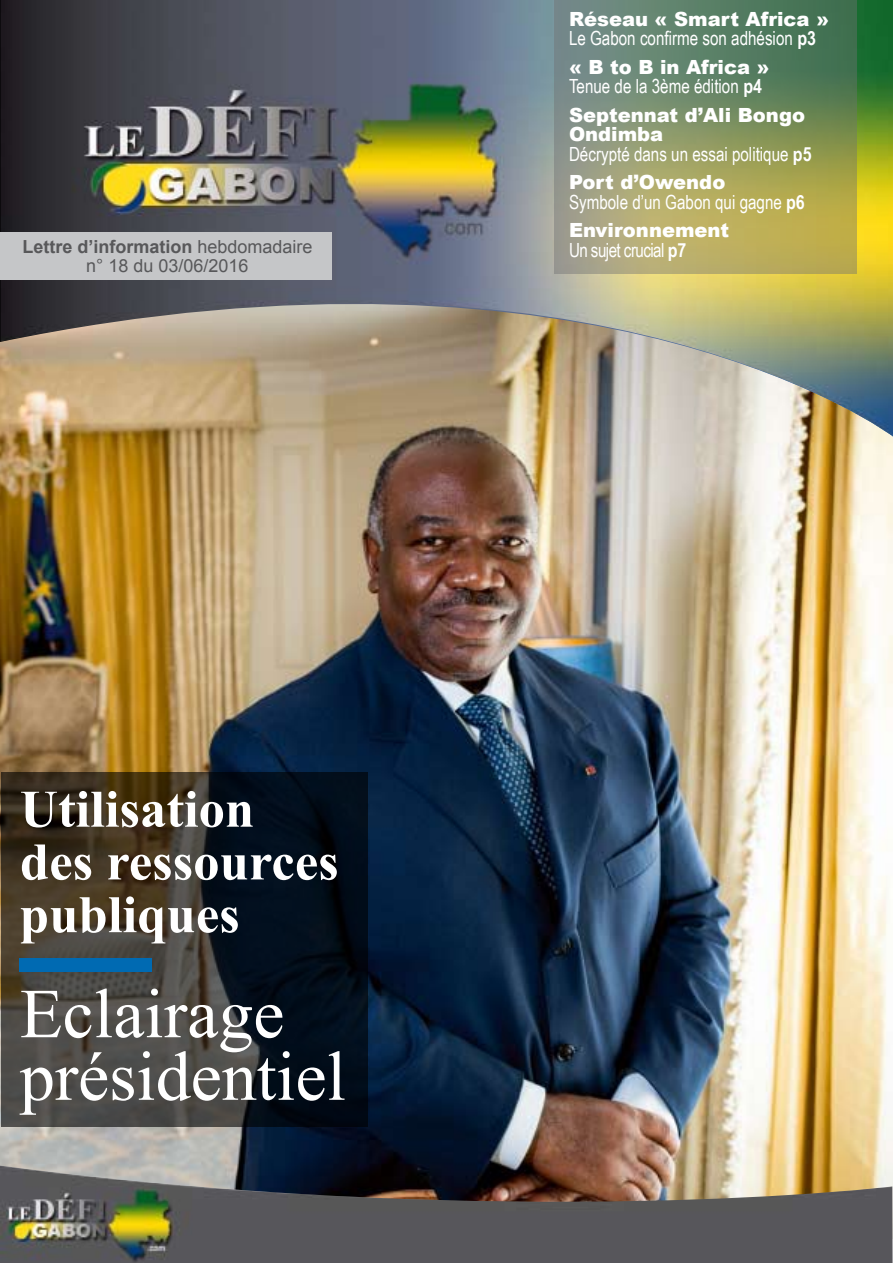
<style>
.page{position:relative;width:893px;height:1263px;background:#fff}
.page>*{position:absolute;margin:0;border:0;box-sizing:border-box;transform-origin:0 0}
.t1{font:70.05px/62.6px "Times New Roman";color:#fff}
.t2{font:700 52.8px/52.8px "Times New Roman";color:#fff}
.t3{font:19.5px "Arial Narrow";color:#fff;scale:.95 1}
.t4{font:900 19.5px/19.5px "Arial";color:#fff}
.t5{font:19.5px "Arial Narrow";letter-spacing:-.03em;color:#fff;scale:.95 1}
.t6{font:18px/19.5px "Arial";color:#58585a;text-align:center}
.s1{font-weight:700}
</style>
<div class="page">
<img style="left:0;top:436px;width:893px;height:802px">
<img style="left:1px;top:0;width:892px;height:436px">
<div style="left:0;top:232px;width:332px;height:47px;background:#c5c6c8"></div>
<img style="left:0;top:1165px;width:892px;height:98px">
<svg style="left:554px;top:0;width:302px;height:274px;background:#889568"></svg>
<svg style="left:1px;top:772px;width:366px;height:354px;background:#2c2c2b"></svg>
<div style="left:20px;top:958px;width:132px;height:13px;background:#006ab2"></div>
<p class="t6" style="left:22px;top:236px;width:292px"><span class="s1">Lettre d’information</span> hebdomadaire n° 18 du 03/06/2016</p>
<h2 class="t2" style="left:20px;top:781px;width:320px">Utilisation des ressources publiques</h2>
<h1 class="t1" style="left:20px;top:980px;width:328px">Eclairage présidentiel</h1>
<p class="t4" style="left:569px;top:8px;width:262px">Réseau « Smart Africa »</p>
<p class="t3" style="left:569px;top:24px;width:262px">Le Gabon confirme son adhésion <span class="s1">p3</span></p>
<p class="t4" style="left:569px;top:56px;width:202px">« B to B in Africa »</p>
<p class="t3" style="left:569px;top:72px;width:205px">Tenue de la 3ème édition <span class="s1">p4</span></p>
<p class="t4" style="left:569px;top:104px;width:237px">Septennat d’Ali Bongo<br>Ondimba</p>
<p class="t3" style="left:569px;top:139px;width:257px">Décrypté dans un essai politique <span class="s1">p5</span></p>
<p class="t4" style="left:569px;top:172px;width:158px">Port d’Owendo</p>
<p class="t3" style="left:569px;top:187px;width:250px">Symbole d’un Gabon qui gagne <span class="s1">p6</span></p>
<p class="t4" style="left:569px;top:220px;width:162px">Environnement</p>
<p class="t5" style="left:569px;top:235px;width:125px">Un sujet crucial <span class="s1">p7</span></p>
</div>
